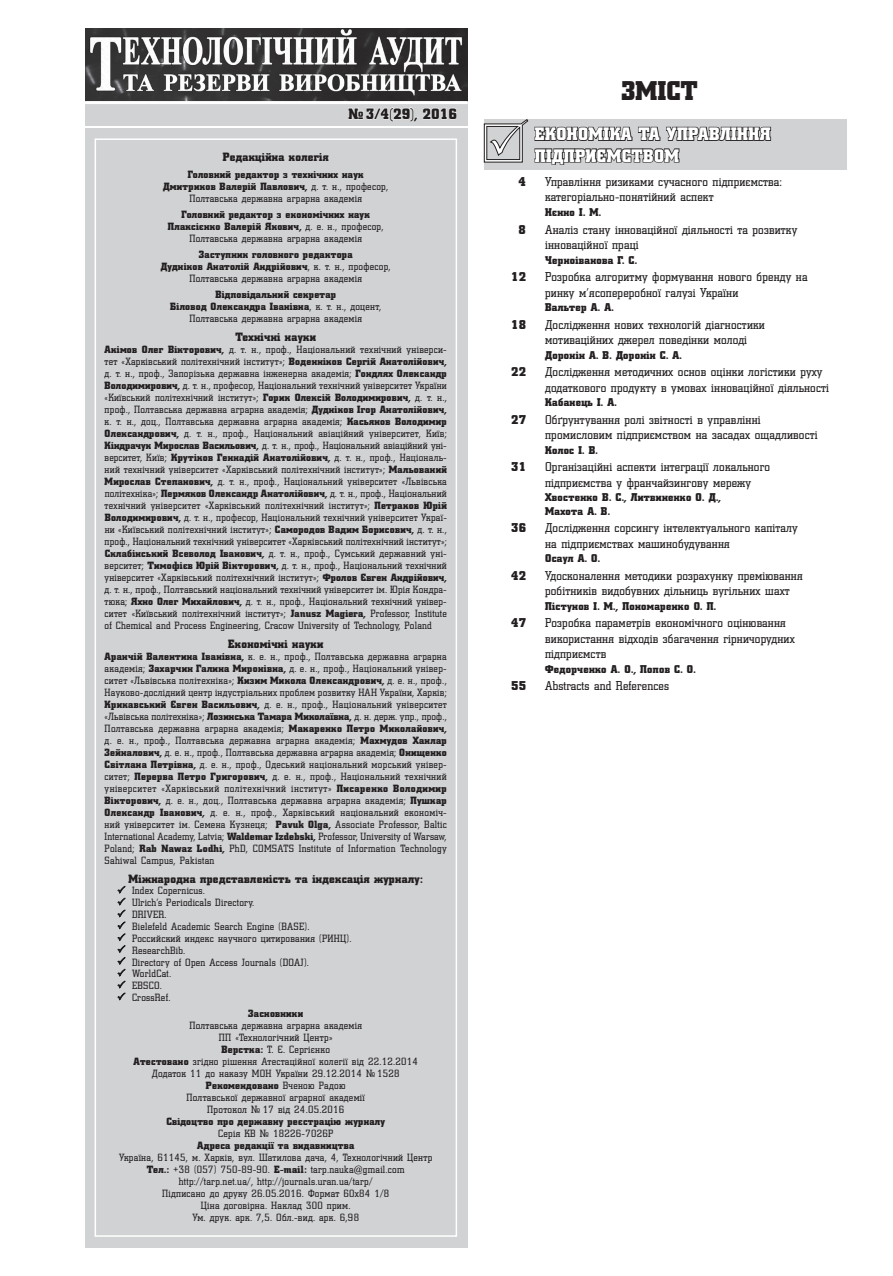
<style>
.page{position:relative;width:893px;height:1276px;background:#fff}
.page>*{position:absolute;margin:0;border:0;box-sizing:border-box;transform-origin:0 0}
.t1{font:27px "Coliseum Black C";color:#231f20}
.t2{font:18px/21.6px "Coliseum Black C";letter-spacing:.025em;color:#fff}
.t3{font:15px "Coliseum Black C";color:#231f20}
.t4{font:12.75px/15.3px "Coliseum C";letter-spacing:.015em;color:#231f20}
.t5{font:12.75px "Coliseum Black C";letter-spacing:.015em;color:#231f20}
.t6{font:12px "Coliseum Black C";letter-spacing:.025em;color:#231f20}
.t7{font:11.25px/13.5px "Coliseum Black C";letter-spacing:.025em;color:#231f20}
.t8{font:10.5px/12px "Coliseum C";letter-spacing:.03em;color:#231f20;text-align:center}
.t9{font:10.5px/12px "Coliseum Black C";letter-spacing:.025em;color:#231f20;text-align:center}
.s1{font-family:"Coliseum C"}
.s2{font-family:"Coliseum Black C"}
</style>
<div class="page">
<div style="left:85px;top:29px;width:383px;height:96px;background:#d1d2d4"></div>
<svg style="left:348px;top:107px;width:109px;height:15px"></svg>
<img style="left:85px;top:29px;width:383px;height:72px">
<hr style="left:85px;top:101px;width:383px;height:3px;background:#fff">
<div style="left:85px;top:129px;width:383px;height:1119px;background:#d1d2d4"></div>
<div style="left:95px;top:138px;width:362px;height:1098px;border:2px solid #fff"></div>
<div style="left:484px;top:119px;width:363px;height:50px;background:#d1d2d4"></div>
<svg style="left:483px;top:119px;width:289px;height:46px"></svg>
<svg style="left:117px;top:885px;width:9px;height:116px"></svg>
<h3 class="t3" style="left:348px;top:105px;width:110px">№ 3/4(29), 2016</h3>
<p class="t6" style="left:223px;top:150px;width:107px">Редакційна колегія</p>
<p class="t9" style="left:163px;top:168px;width:226px">Головний редактор з технічних наук<br>Дмитриков Валерій Павлович, <span class="s1">д. т. н., професор,</span></p>
<p class="t8" style="left:189px;top:192px;width:174px">Полтавська державна аграрна академія</p>
<p class="t9" style="left:168px;top:208px;width:217px">Головний редактор з економічних наук<br>Плаксієнко Валерій Якович, <span class="s1">д. е. н., професор,</span></p>
<p class="t8" style="left:189px;top:232px;width:174px">Полтавська державна аграрна академія</p>
<p class="t9" style="left:161px;top:249px;width:231px">Заступник головного редактора<br>Дудніков Анатолій Андрійович<span class="s1">, к. т. н., професор,</span></p>
<p class="t8" style="left:189px;top:272px;width:174px">Полтавська державна аграрна академія</p>
<p class="t9" style="left:170px;top:289px;width:212px">Відповідальний секретар<br>Біловод Олександра Іванівна<span class="s1">, к. т. н., доцент,</span></p>
<p class="t8" style="left:189px;top:313px;width:174px">Полтавська державна аграрна академія</p>
<p class="t6" style="left:235px;top:330px;width:82px">Технічні науки</p>
<p class="t8" style="left:105px;top:343px;width:344px;text-align:justify"><span class="s2">Акімов Олег Вікторович,</span> д. т. н., проф., Національний технічний універси&shy;тет «Харківський політехнічний інститут»; <span class="s2">Воденніков Сергій Анатолійович, </span>д. т. н., проф., Запорізька державна інженерна академія; <span class="s2">Гондлях Олександр Володимирович,</span> д. т. н., професор, Національний технічний університет України «Київський політехнічний інститут»; <span class="s2">Горик Олексій Володимирович,</span> д. т. н., проф., Полтавська державна аграрна академія; <span class="s2">Дудніков Ігор Анатолійович, </span>к. т. н., доц., Полтавська державна аграрна академія; <span class="s2">Касьянов Володимир Олександрович,</span> д. т. н., проф., Національний авіаційний університет, Київ; <span class="s2">Кіндрачук Мирослав Васильович,</span> д. т. н., проф., Національний авіаційний уні&shy;верситет, Київ; <span class="s2">Крутіков Геннадій Анатолійович,</span> д. т. н., проф., Національ&shy;ний технічний університет «Харківський політехнічний інститут»; <span class="s2">Мальований Мирослав Степанович,</span> д. т. н., проф., Національний університет «Львівська політехніка»; <span class="s2">Пермяков Олександр Анатолійович,</span> д. т. н., проф., Національний технічний університет «Харківський політехнічний інститут»; <span class="s2">Петраков Юрій Володимирович,</span> д. т. н., професор, Національний технічний університет Украї&shy;ни «Київський політехнічний інститут»; <span class="s2">Самородов Вадим Борисович,</span> д. т. н., проф., Національний технічний університет «Харківський політехнічний інститут»; <span class="s2">Склабінський Всеволод Іванович,</span> д. т. н., проф., Сумський державний уні&shy;верситет; <span class="s2">Тимофієв Юрій Вікторович,</span> д. т. н., проф., Національний технічний університет «Харківський політехнічний інститут»; <span class="s2">Фролов Євген Андрійович, </span>д. т. н., проф., Полтавський національний технічний університет ім. Юрія Кондра&shy;тюка; <span class="s2">Яхно Олег Михайлович,</span> д. т. н., проф., Національний технічний універ&shy;ситет «Київський політехнічний інститут»; <span class="s2">Janusz Magiera,</span> Professor, Institute of Chemical and Process Engineering, Cracow University of Technology, Poland</p>
<p class="t6" style="left:228px;top:637px;width:97px">Економічні науки</p>
<p class="t8" style="left:105px;top:650px;width:344px;text-align:justify"><span class="s2">Аранчій Валентина Іванівна,</span> к. е. н., проф., Полтавська державна аграрна академія; <span class="s2">Захарчин Галина Миронівна,</span> д. е. н., проф., Національний універ&shy;ситет «Львівська політехніка»; <span class="s2">Кизим Микола Олександрович,</span> д. е. н., проф., Науково-дослідний центр індустріальних проблем розвитку НАН України, Харків; <span class="s2">Крикавський Євген Васильович,</span> д. е. н., проф., Національний університет «Львівська політехніка»; <span class="s2">Лозинська Тамара Миколаївна,</span> д. н. держ. упр., проф., Полтавська державна аграрна академія; <span class="s2">Макаренко Петро Миколайович, </span>д. е. н., проф., Полтавська державна аграрна академія; <span class="s2">Махмудов Ханлар Зейналович,</span> д. е. н., проф., Полтавська державна аграрна академія; <span class="s2">Онищенко Світлана Петрівна,</span> д. е. н., проф., Одеський національний морський універ&shy;ситет; <span class="s2">Перерва Петро Григорович,</span> д. е. н., проф., Національний технічний університет «Харківський політехнічний інститут» <span class="s2">Писаренко Володимир Вікторович,</span> д. е. н., доц., Полтавська державна аграрна академія; <span class="s2">Пушкар Олександр Іванович,</span> д. е. н., проф., Харківський національний економіч&shy;ний університет ім. Семена Кузнеця; <span class="s2">Pavuk Olga,</span> Associate Professor, Baltic International Academy, Latvia; <span class="s2">Waldemar Izdebski,</span> Professor, University of Warsaw, Poland; <span class="s2">Rab Nawaz Lodhi,</span> PhD, COMSATS Institute of Information Technology Sahiwal Campus, Pakistan</p>
<p class="t6" style="left:128px;top:871px;width:296px">Міжнародна представленість та індексація журналу:</p>
<p class="t8" style="left:132px;top:884px;width:221px;text-align:left">Index Copernicus.<br>Ulrich’s Periodicals Directory.<br>DRIVER.<br>Bielefeld Academic Search Engine (BASE).<br>Российский индекс научного цитирования (РИНЦ).<br>ResearchBib.<br>Directory of Open Access Journals (DOAJ).<br>WorldCat.<br>EBSCO.<br>CrossRef.</p>
<p class="t9" style="left:248px;top:1007px;width:56px">Засновники</p>
<p class="t8" style="left:133px;top:1019px;width:286px">Полтавська державна аграрна академія<br>ПП «Технологічний Центр»<br><span class="s2">Верстка:</span> Т. Є. Сергієнко<br><span class="s2">Атестовано</span> згідно рішення Атестаційної колегії від 22.12.2014<br>Додаток 11 до наказу МОН України 29.12.2014 № 1528</p>
<p class="t9" style="left:206px;top:1079px;width:141px">Рекомендовано <span class="s1">Вченою Радою</span></p>
<p class="t8" style="left:187px;top:1091px;width:180px">Полтавської державної аграрної академії<br>Протокол № 17 від 24.05.2016</p>
<p class="t9" style="left:166px;top:1116px;width:220px">Свідоцтво про державну реєстрацію журналу</p>
<p class="t8" style="left:218px;top:1127px;width:116px">Серія КВ № 18226-7026Р</p>
<p class="t9" style="left:197px;top:1140px;width:158px">Адреса редакції та видавництва</p>
<p class="t8" style="left:119px;top:1151px;width:315px">Україна, 61145, м. Харків, вул. Шатилова дача, 4, Технологічний Центр <span class="s2">Тел.:</span> +38 (057) 750-89-90. <span class="s2">E-mail:</span> tarp.nauka@gmail.com http://tarp.net.ua/, http://journals.uran.ua/tarp/<br>Підписано до друку 26.05.2016. Формат 60х84 1/8<br>Ціна договірна. Наклад 300 прим.<br>Ум. друк. арк. 7,5. Обл.-вид. арк. 6,98</p>
<h1 class="t1" style="left:621px;top:75px;width:78px">Зміст</h1>
<h2 class="t2" style="left:535px;top:123px;width:237px">Економіка та управління підприємством</h2>
<p class="t5" style="left:519px;top:174px;width:9px">4</p>
<p class="t4" style="left:545px;top:174px;width:238px">Управління ризиками сучасного підприємства: категоріально-понятійний аспект</p>
<p class="t7" style="left:545px;top:205px;width:58px">Нєнно І. М.</p>
<p class="t5" style="left:519px;top:222px;width:9px">8</p>
<p class="t4" style="left:545px;top:221px;width:254px">Аналіз стану інноваційної діяльності та розвитку інноваційної праці</p>
<p class="t7" style="left:545px;top:253px;width:93px">Черноіванова Г. С.</p>
<p class="t5" style="left:511px;top:269px;width:16px">12</p>
<p class="t4" style="left:545px;top:269px;width:264px">Розробка алгоритму формування нового бренду на ринку м’ясопереробної галузі України</p>
<p class="t7" style="left:545px;top:301px;width:70px">Вальтер А. А.</p>
<p class="t5" style="left:511px;top:317px;width:16px">18</p>
<p class="t4" style="left:545px;top:316px;width:221px">Дослідження нових технологій діагностики мотиваційних джерел поведінки молоді</p>
<p class="t7" style="left:545px;top:348px;width:138px">Доронін А. В. Доронін С. А.</p>
<p class="t5" style="left:511px;top:364px;width:16px">22</p>
<p class="t4" style="left:545px;top:364px;width:285px">Дослідження методичних основ оцінки логістики руху додаткового продукту в умовах інноваційної діяльності</p>
<p class="t7" style="left:545px;top:396px;width:73px">Кабанець І. А.</p>
<p class="t5" style="left:511px;top:412px;width:16px">27</p>
<p class="t4" style="left:545px;top:411px;width:274px">Обґрунтування ролі звітності в управлінні промисловим підприємством на засадах ощадливості</p>
<p class="t7" style="left:545px;top:443px;width:54px">Колос І. В.</p>
<p class="t5" style="left:511px;top:459px;width:16px">31</p>
<p class="t4" style="left:545px;top:459px;width:226px">Організаційні аспекти інтеграції локального підприємства у франчайзингову мережу</p>
<p class="t7" style="left:545px;top:491px;width:177px">Хвостенко В. С., Литвиненко О. Д.,<br>Махота А. В.</p>
<p class="t5" style="left:511px;top:520px;width:16px">36</p>
<p class="t4" style="left:545px;top:520px;width:254px">Дослідження сорсингу інтелектуального капіталу на підприємствах машинобудування</p>
<p class="t7" style="left:545px;top:552px;width:57px">Осаул А. О.</p>
<p class="t5" style="left:511px;top:568px;width:16px">42</p>
<p class="t4" style="left:545px;top:567px;width:259px">Удосконалення методики розрахунку преміювання робітників видобувних дільниць вугільних шахт</p>
<p class="t7" style="left:545px;top:599px;width:172px">Пістунов І. М., Пономаренко О. П.</p>
<p class="t5" style="left:511px;top:615px;width:16px">47</p>
<p class="t4" style="left:545px;top:615px;width:251px">Розробка параметрів економічного оцінювання використання відходів збагачення гірничорудних підприємств</p>
<p class="t7" style="left:545px;top:662px;width:152px">Федорченко А. О., Попов С. О.</p>
<p class="t5" style="left:511px;top:678px;width:16px">55</p>
<p class="t4" style="left:545px;top:678px;width:125px">Abstracts and References</p>
</div>
